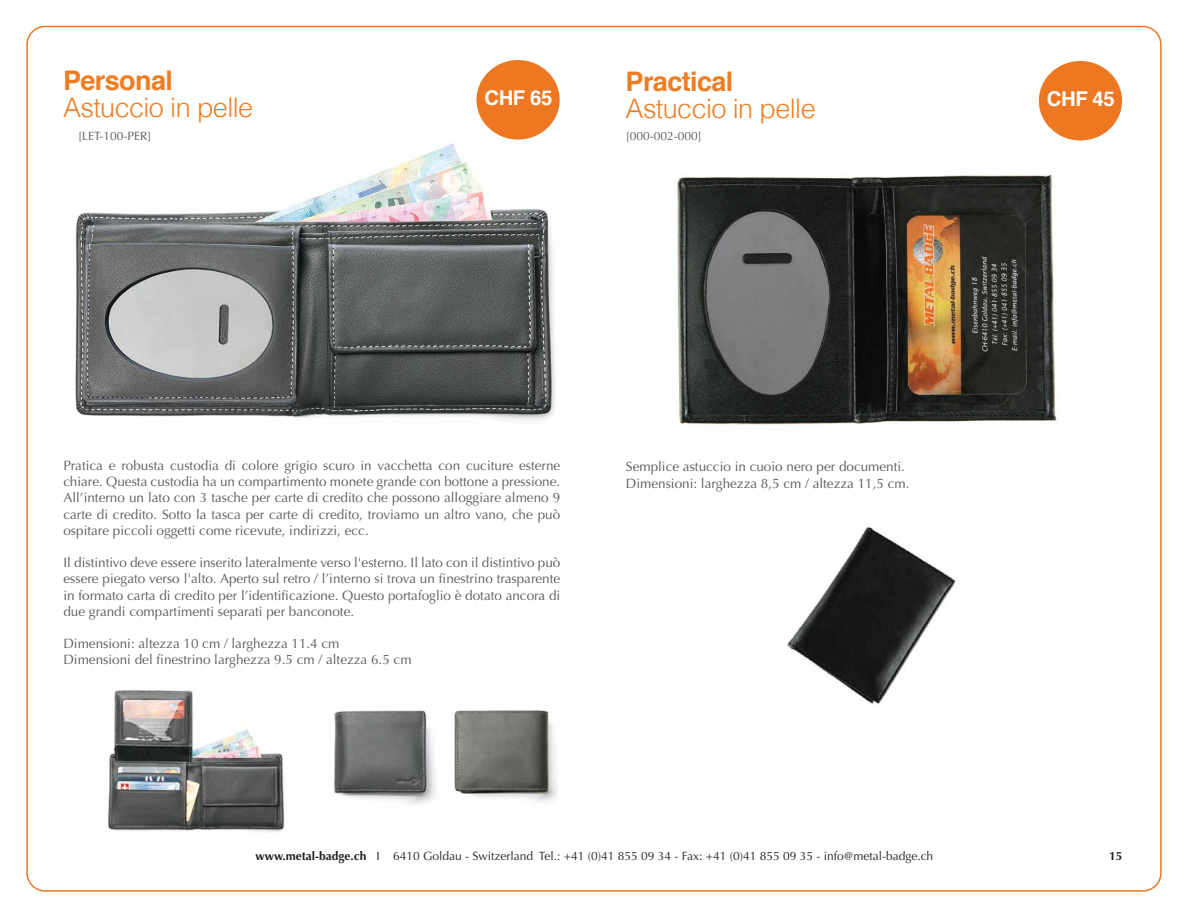
<style>
.page{position:relative;width:1188px;height:918px;background:#fff}
.page>*{position:absolute;margin:0;border:0;box-sizing:border-box;transform-origin:0 0}
.t1{font:300 27px "Helvetica";letter-spacing:-.02em;color:#ed7d23}
.t2{font:700 27px "Helvetica";letter-spacing:-.02em;color:#ed7d23}
.t3{font:700 20.4px "Helvetica";letter-spacing:-.02em;color:#fff}
.t4{font:13.5px/16.2px "Optima";color:#58595b}
.t5{font:12px "Optima";color:#231f20}
.t6{font:12px "Optima";color:#58595b}
.t7{font:700 12px "Optima";color:#231f20}
.s1{font-weight:700}
</style>
<div class="page">
<img style="left:676px;top:115px;width:444px;height:312px">
<img style="left:108px;top:690px;width:177px;height:142px">
<img style="left:75px;top:106px;width:485px;height:315px">
<div style="left:476px;top:60px;width:84px;height:80px;background:#e72;border-radius:50%"></div>
<div style="left:1039px;top:61px;width:83px;height:80px;background:#e72;border-radius:50%"></div>
<img style="left:334px;top:710px;width:224px;height:95px">
<img style="left:787px;top:527px;width:169px;height:178px">
<h1 class="t2" style="left:63px;top:58px;width:111px">Personal</h1>
<h1 class="t1" style="left:63px;top:84px;width:192px">Astuccio in pelle</h1>
<h2 class="t3" style="left:484px;top:82px;width:69px">CHF 65</h2>
<h1 class="t2" style="left:626px;top:59px;width:109px">Practical</h1>
<h1 class="t1" style="left:626px;top:85px;width:192px">Astuccio in pelle</h1>
<h2 class="t3" style="left:1047px;top:83px;width:69px">CHF 45</h2>
<p class="t6" style="left:78px;top:129px;width:75px">[LET-100-PER]</p>
<p class="t6" style="left:626px;top:129px;width:78px">[000-002-000]</p>
<p class="t4" style="left:63px;top:457px;width:498px;text-align:justify">Pratica e robusta custodia di colore grigio scuro in vacchetta con cuciture esterne chiare. Questa custodia ha un compartimento monete grande con bottone a pressione.<br>All’interno un lato con 3 tasche per carte di credito che possono alloggiare almeno 9 carte di credito. Sotto la tasca per carte di credito, troviamo un altro vano, che può ospitare piccoli oggetti come ricevute, indirizzi, ecc.</p>
<p class="t4" style="left:63px;top:555px;width:498px;text-align:justify">Il distintivo deve essere inserito lateralmente verso l'esterno. Il lato con il distintivo può essere piegato verso l'alto. Aperto sul retro / l’interno si trova un finestrino trasparente in formato carta di credito per l’identificazione. Questo portafoglio è dotato ancora di due grandi compartimenti separati per banconote.</p>
<p class="t4" style="left:63px;top:636px;width:350px">Dimensioni: altezza 10 cm / larghezza 11.4 cm<br>Dimensioni del finestrino larghezza 9.5 cm / altezza 6.5 cm</p>
<p class="t4" style="left:626px;top:459px;width:285px">Semplice astuccio in cuoio nero per documenti.<br>Dimensioni: larghezza 8,5 cm / altezza 11,5 cm.</p>
<p class="t5" style="left:255px;top:849px;width:679px"><span class="s1">www.metal-badge.ch</span> I 6410 Goldau - Switzerland Tel.: +41 (0)41 855 09 34 - Fax: +41 (0)41 855 09 35 - info@metal-badge.ch</p>
<p class="t7" style="left:1109px;top:849px;width:15px">15</p>
</div>
